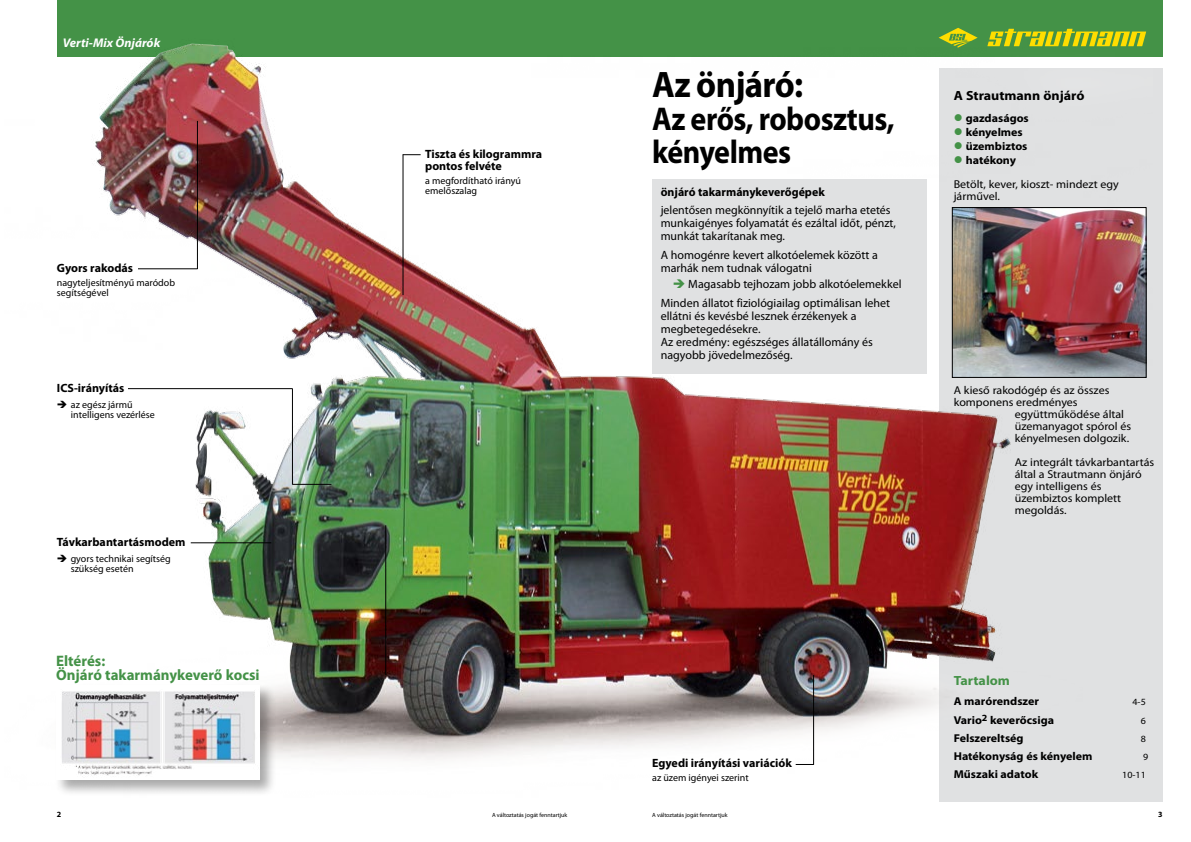
<style>
.page{position:relative;width:1191px;height:842px;background:#fff}
.page>*{position:absolute;margin:0;border:0;box-sizing:border-box;transform-origin:0 0}
.t1{font:700 37px "Myriad Pro";letter-spacing:-.02em;color:#000;scale:.94 1}
.t2{font:700 33px/33px "Myriad Pro";letter-spacing:-.015em;color:#000;scale:.91 1}
.t3{font:700 15.2px/14px "Myriad Pro";color:#449247}
.t4{font:700 13.3px "Myriad Pro";color:#000;scale:1.05 1}
.t5{font:700 13.3px "Myriad Pro";color:#449247;scale:1.05 1}
.t6{font:italic 700 12.6px "Myriad Pro";color:#fff}
.t7{font:12px/13px "Myriad Pro";color:#000}
.t8{font:700 12px/12px "Myriad Pro";color:#000}
.t9{font:11.4px/12px "Myriad Pro";color:#000;scale:1.05 1}
.t10{font:700 11.4px "Myriad Pro";color:#000;scale:1.05 1}
.t11{font:10px/10px "Myriad Pro";color:#000}
.t12{font:9.5px "Myriad Pro";color:#000;scale:1.05 1}
.t13{font:700 8px "Myriad Pro";color:#000}
.t14{font:6px "Myriad Pro";color:#000}
.s1{color:#449247}
.s2{font-weight:700}
</style>
<div class="page">
<div style="left:939px;top:69px;width:223px;height:733px;background:#e0e1e2"></div>
<img style="left:57px;top:0;width:1095px;height:765px">
<svg style="left:987px;top:29px;width:159px;height:17px;background:#a9ba20"></svg>
<svg style="left:938px;top:28px;width:39px;height:20px"></svg>
<hr style="left:138px;top:269px;width:59px;height:1px;background:#000">
<hr style="left:292px;top:388px;width:1px;height:97px;background:#000">
<hr style="left:197px;top:121px;width:1px;height:148px;background:#000">
<svg style="left:404px;top:154px;width:16px;height:1px"></svg>
<svg style="left:795px;top:764px;width:18px;height:1px"></svg>
<hr style="left:191px;top:542px;width:80px;height:1px;background:#000">
<hr style="left:128px;top:388px;width:164px;height:1px;background:#000">
<hr style="left:292px;top:484px;width:39px;height:1px;background:#000">
<hr style="left:403px;top:154px;width:1px;height:141px;background:#000">
<hr style="left:813px;top:675px;width:1px;height:90px;background:#000">
<hr style="left:385px;top:525px;width:1px;height:150px;background:#000">
<div style="left:652px;top:179px;width:274px;height:194px;background:#e0e1e2"></div>
<img style="left:954px;top:209px;width:190px;height:166px">
<div style="left:952px;top:207px;width:194px;height:170px;border:1px solid #000"></div>
<div style="left:54px;top:683px;width:222px;height:113px;background:#000;opacity:.34"></div>
<div style="left:57px;top:686px;width:203px;height:94px;background:#fff"></div>
<img style="left:62px;top:691px;width:193px;height:85px">
<p class="t6" style="left:63px;top:35px;width:99px">Verti-Mix Önjárók</p>
<p class="t8" style="left:57px;top:262px;width:78px">Gyors rakodás</p>
<p class="t11" style="left:57px;top:278px;width:120px">nagyteljesítményű maródob segítségével</p>
<p class="t8" style="left:57px;top:382px;width:69px">ICS-irányítás</p>
<p class="t11" style="left:71px;top:400px;width:85px;text-indent:-14px">➔ az egész jármű intelligens vezérlése</p>
<p class="t8" style="left:57px;top:536px;width:130px">Távkarbantartásmodem</p>
<p class="t11" style="left:71px;top:554px;width:102px;text-indent:-14px">➔ gyors technikai segítség szükség esetén</p>
<p class="t3" style="left:56px;top:653px;width:205px">Eltérés:<br>Önjáró takarmánykeverő kocsi</p>
<p class="t8" style="left:425px;top:147px;width:118px">Tiszta és kilogrammra pontos felvéte</p>
<p class="t11" style="left:425px;top:175px;width:97px">a megfordítható irányú emelőszalag</p>
<h1 class="t1" style="left:652px;top:60px;width:162px">Az önjáró:</h1>
<h2 class="t2" style="left:652px;top:101px;width:268px">Az erős, robosztus, kényelmes</h2>
<p class="t8" style="left:660px;top:185px;width:166px">önjáró takarmánykeverőgépek</p>
<p class="t7" style="left:660px;top:203px;width:237px">jelentősen megkönnyítik a tejelő marha etetés munkaigényes folyamatát és ezáltal időt, pénzt, munkát takarítanak meg.</p>
<p class="t7" style="left:660px;top:248px;width:219px">A homogénre kevert alkotóelemek között a marhák nem tudnak válogatni</p>
<p class="t7" style="left:660px;top:274px;width:242px;line-height:19px;text-indent:12px"><span class="s1">➔</span> Magasabb tejhozam jobb alkotóelemekkel<br>Minden állatot fiziológiailag optimálisan lehet</p>
<p class="t7" style="left:660px;top:309px;width:214px">ellátni és kevésbé lesznek érzékenyek a megbetegedésekre.<br>Az eredmény: egészséges állatállomány és nagyobb jövedelmezőség.</p>
<p class="t4" style="left:953px;top:87px;width:126px">A Strautmann önjáró</p>
<p class="t10" style="left:953px;top:111px;width:73px"><span class="s1">●</span> gazdaságos</p>
<p class="t10" style="left:953px;top:125px;width:67px"><span class="s1">●</span> kényelmes</p>
<p class="t10" style="left:953px;top:139px;width:72px"><span class="s1">●</span> üzembiztos</p>
<p class="t9" style="left:953px;top:148px;width:159px;line-height:24px"><span class="s1">●</span> <span class="s2">hatékony<br></span>Betölt, kever, kioszt- mindezt egy</p>
<p class="t9" style="left:953px;top:190px;width:45px">járművel.</p>
<p class="t9" style="left:953px;top:384px;width:150px">A kieső rakodógép és az összes</p>
<p class="t9" style="left:953px;top:396px;width:120px">komponens eredményes</p>
<p class="t9" style="left:1014px;top:408px;width:106px">együttműködése által</p>
<p class="t9" style="left:1014px;top:420px;width:112px">üzemanyagot spórol és</p>
<p class="t9" style="left:1014px;top:432px;width:110px">kényelmesen dolgozik.</p>
<p class="t9" style="left:1014px;top:456px;width:134px">Az integrált távkarbantartás által a Strautmann önjáró egy intelligens és üzembiztos komplett megoldás.</p>
<p class="t8" style="left:652px;top:756px;width:141px">Egyedi irányítási variációk</p>
<p class="t11" style="left:652px;top:772px;width:98px">az üzem igényei szerint</p>
<p class="t5" style="left:953px;top:672px;width:55px">Tartalom</p>
<p class="t10" style="left:953px;top:694px;width:83px">A marórendszer</p>
<p class="t12" style="left:1132px;top:696px;width:14px">4-5</p>
<p class="t10" style="left:953px;top:712px;width:97px">Vario<sup>2</sup> keverőcsiga</p>
<p class="t12" style="left:1140px;top:714px;width:6px">6</p>
<p class="t10" style="left:953px;top:730px;width:68px">Felszereltség</p>
<p class="t12" style="left:1140px;top:732px;width:6px">8</p>
<p class="t10" style="left:953px;top:748px;width:134px">Hatékonyság és kényelem</p>
<p class="t12" style="left:1143px;top:750px;width:6px">9</p>
<p class="t10" style="left:953px;top:766px;width:82px">Műszaki adatok</p>
<p class="t12" style="left:1122px;top:768px;width:24px">10-11</p>
<p class="t13" style="left:57px;top:809px;width:6px">2</p>
<p class="t13" style="left:1158px;top:809px;width:6px">3</p>
<p class="t14" style="left:492px;top:811px;width:77px">A változtatás jogát fenntartjuk</p>
<p class="t14" style="left:652px;top:811px;width:77px">A változtatás jogát fenntartjuk</p>
</div>
